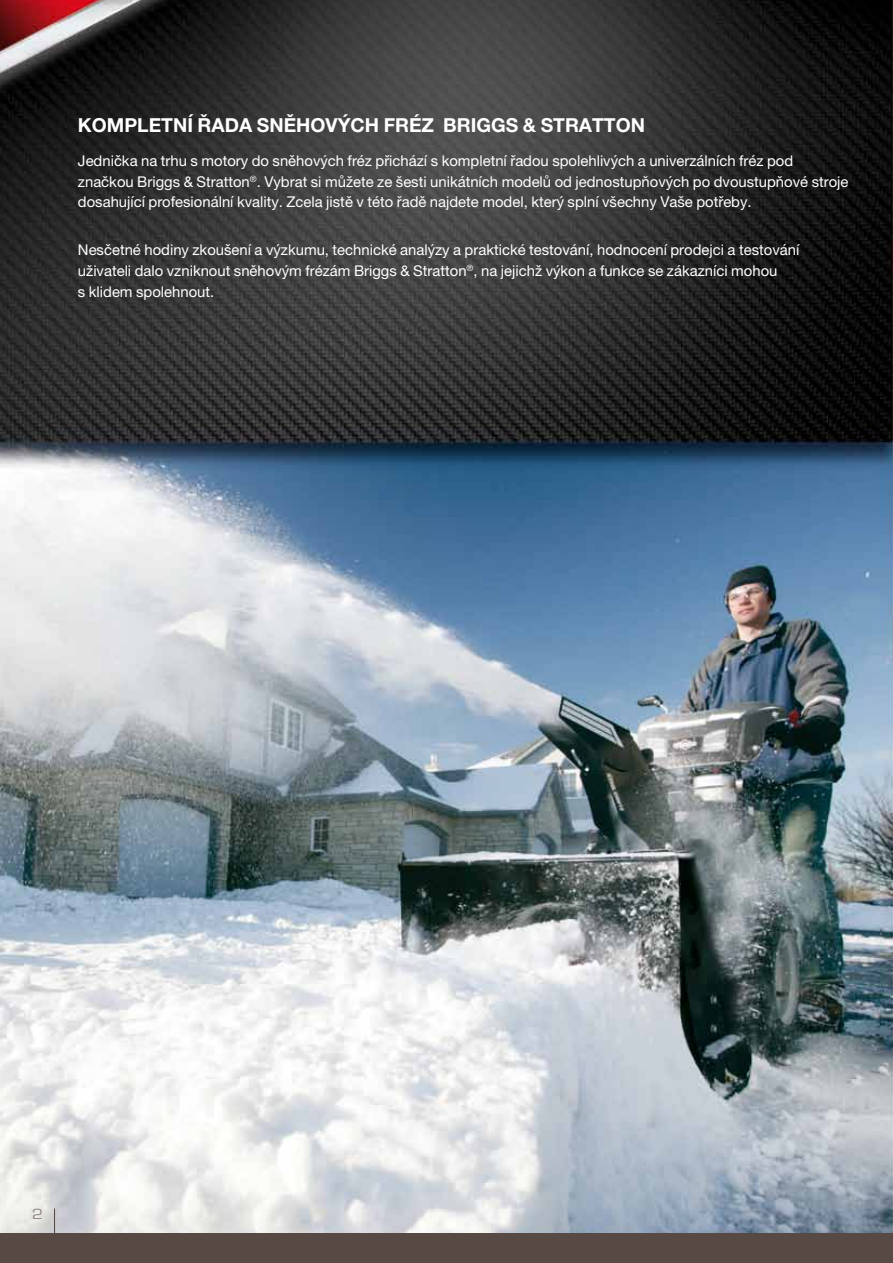
<style>
.page{position:relative;width:893px;height:1263px;background:#fff}
.page>*{position:absolute;margin:0;border:0;box-sizing:border-box;transform-origin:0 0}
.t1{font:700 19.35px "Helvetica Neue LT Pro";color:#fff}
.t2{font:15.3px "Eurostile T";color:#928680;scale:1.18 1}
.t3{font:14.85px/20.9px "Helvetica Neue LT Pro";color:#fff}
</style>
<div class="page">
<img style="left:0;top:0;width:893px;height:1233px">
<div style="left:0;top:1233px;width:893px;height:30px;background:#574a44"></div>
<hr style="left:54px;top:1208px;width:1px;height:55px;background:#574a44">
<h1 class="t1" style="left:78px;top:113px;width:569px">KOMPLETNÍ ŘADA SNĚHOVÝCH FRÉZ BRIGGS &amp; STRATTON</h1>
<p class="t3" style="left:78px;top:150px;width:772px">Jednička na trhu s motory do sněhových fréz přichází s kompletní řadou spolehlivých a univerzálních fréz pod značkou Briggs &amp; Stratton<sup>®</sup>. Vybrat si můžete ze šesti unikátních modelů od jednostupňových po dvoustupňové stroje dosahující profesionální kvality. Zcela jistě v této řadě najdete model, který splní všechny Vaše potřeby.</p>
<p class="t3" style="left:78px;top:239px;width:723px">Nesčetné hodiny zkoušení a výzkumu, technické analýzy a praktické testování, hodnocení prodejci a testování uživateli dalo vzniknout sněhovým frézám Briggs &amp; Stratton<sup>®</sup>, na jejichž výkon a funkce se zákazníci mohou<br>s klidem spolehnout.</p>
<p class="t2" style="left:32px;top:1206px;width:11px">2</p>
</div>
